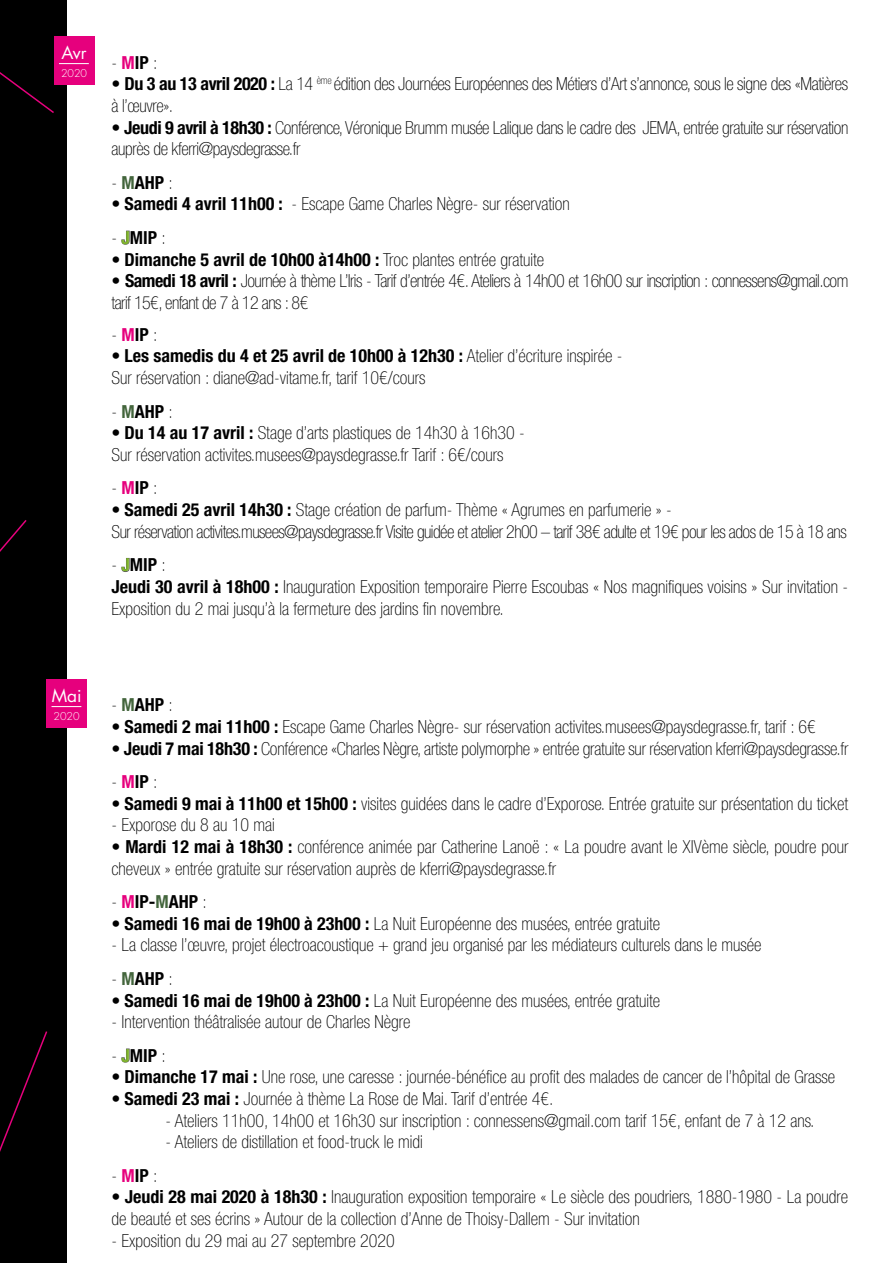
<style>
.page{position:relative;width:893px;height:1263px;background:#fff}
.page>*{position:absolute;margin:0;border:0;box-sizing:border-box;transform-origin:0 0}
.t1{font:100 condensed 18px/21.6px "Helvetica Neue";color:#000}
.t2{font:100 condensed 18px/21.6px "Helvetica Neue";letter-spacing:-.03em;color:#000}
.t3{font:100 condensed 18px/21.6px "Helvetica Neue";letter-spacing:-.02em;color:#000}
.t4{font:700 condensed 18px "Helvetica Neue";color:#000}
.t5{font:17.25px "Futura Std";color:#fff}
.t6{font:300 10.5px "Futura Std";color:#fff}
.s1{font-weight:700;color:#e6007d}
.s2{font-weight:700}
.s3{font-weight:100}
.s4{color:#43653c}
.s5{color:#575756}
.s6{font-weight:700;color:#575756}
.s7{color:#e6007d}
</style>
<div class="page">
<div style="left:0;top:0;width:67px;height:1263px;background:#000"></div>
<svg style="left:0;top:1031px;width:48px;height:121px"></svg>
<svg style="left:0;top:72px;width:54px;height:41px"></svg>
<svg style="left:0;top:520px;width:27px;height:32px"></svg>
<div style="left:47px;top:679px;width:40px;height:49px;background:#e6007d"></div>
<svg style="left:52px;top:706px;width:29px;height:1px"></svg>
<div style="left:54px;top:36px;width:40px;height:49px;background:#e6007d"></div>
<hr style="left:59px;top:63px;width:30px;height:1px;background:#fff">
<p class="t5" style="left:62px;top:41px;width:27px">Avr</p>
<p class="t6" style="left:61px;top:67px;width:28px">2020</p>
<p class="t1" style="left:112px;top:51px;width:47px">- <span class="s1">M</span><span class="s2">IP</span> :</p>
<p class="t3" style="left:112px;top:73px;width:738px">• <span class="s2">Du 3 au 13 avril 2020 :</span> La 14 <sup>ème</sup> édition des Journées Européennes des Métiers d’Art s’annonce, sous le signe des «Matières à l’œuvre».</p>
<p class="t3" style="left:112px;top:116px;width:738px">• <span class="s2">Jeudi 9 avril à 18h30 :</span> Conférence, Véronique Brumm musée Lalique dans le cadre des JEMA, entrée gratuite sur réservation auprès de kferri@paysdegrasse.fr</p>
<p class="t4" style="left:112px;top:171px;width:63px"><span class="s3">-</span> <span class="s4">M</span>AHP <span class="s3">:</span></p>
<p class="t1" style="left:112px;top:193px;width:460px">• <span class="s2">Samedi 4 avril 11h00 :</span> - Escape Game Charles Nègre- sur réservation</p>
<p class="t4" style="left:112px;top:227px;width:56px"><span class="s3">-</span> <span class="s5">J</span>MIP <span class="s3">:</span></p>
<p class="t4" style="left:112px;top:248px;width:434px"><span class="s3">•</span> Dimanche 5 avril de 10h00 à14h00 : <span class="s3">Troc plantes entrée gratuite</span></p>
<p class="t2" style="left:112px;top:270px;width:738px">• <span class="s2">Samedi 18 avril :</span> Journée à thème L’Iris - Tarif d’entrée 4€. Ateliers à 14h00 et 16h00 sur inscription : connessens@gmail.com tarif 15€, enfant de 7 à 12 ans : 8€</p>
<p class="t1" style="left:112px;top:324px;width:47px">- <span class="s1">M</span><span class="s2">IP</span> :</p>
<p class="t1" style="left:112px;top:345px;width:512px">• <span class="s2">Les samedis du 4 et 25 avril de 10h00 à 12h30 :</span> Atelier d’écriture inspirée -<br>Sur réservation : diane@ad-vitame.fr, tarif 10€/cours</p>
<p class="t4" style="left:112px;top:400px;width:63px"><span class="s3">-</span> <span class="s4">M</span>AHP <span class="s3">:</span></p>
<p class="t1" style="left:112px;top:422px;width:415px">• <span class="s2">Du 14 au 17 avril :</span> Stage d’arts plastiques de 14h30 à 16h30 -<br>Sur réservation activites.musees@paysdegrasse.fr Tarif : 6€/cours</p>
<p class="t1" style="left:112px;top:477px;width:47px">- <span class="s1">M</span><span class="s2">IP</span> :</p>
<p class="t2" style="left:112px;top:499px;width:737px">• <span class="s2">Samedi 25 avril 14h30 :</span> Stage création de parfum- Thème « Agrumes en parfumerie » -<br>Sur réservation activites.musees@paysdegrasse.fr Visite guidée et atelier 2h00 – tarif 38€ adulte et 19€ pour les ados de 15 à 18 ans</p>
<p class="t1" style="left:112px;top:554px;width:738px">- <span class="s6">J</span><span class="s2">MIP</span> :<br><span class="s2">Jeudi 30 avril à 18h00 :</span> Inauguration Exposition temporaire Pierre Escoubas « Nos magnifiques voisins » Sur invitation -<br>Exposition du 2 mai jusqu’à la fermeture des jardins fin novembre.</p>
<p class="t5" style="left:52px;top:684px;width:31px">Mai</p>
<p class="t6" style="left:54px;top:710px;width:28px">2020</p>
<p class="t4" style="left:112px;top:694px;width:63px"><span class="s3">-</span> <span class="s4">M</span>AHP <span class="s3">:</span></p>
<p class="t1" style="left:112px;top:716px;width:706px">• <span class="s2">Samedi 2 mai 11h00 :</span> Escape Game Charles Nègre- sur réservation activites.musees@paysdegrasse.fr, tarif : 6€</p>
<p class="t1" style="left:112px;top:737px;width:738px">• <span class="s2">Jeudi 7 mai 18h30 :</span> Conférence «Charles Nègre, artiste polymorphe » entrée gratuite sur réservation kferri@paysdegrasse.fr</p>
<p class="t1" style="left:112px;top:771px;width:47px">- <span class="s1">M</span><span class="s2">IP</span> :</p>
<p class="t1" style="left:112px;top:792px;width:738px">• <span class="s2">Samedi 9 mai à 11h00 et 15h00 :</span> visites guidées dans le cadre d’Exporose. Entrée gratuite sur présentation du ticket</p>
<p class="t1" style="left:112px;top:814px;width:165px">- Exporose du 8 au 10 mai</p>
<p class="t1" style="left:112px;top:836px;width:738px">• <span class="s2">Mardi 12 mai à 18h30 :</span> conférence animée par Catherine Lanoë : « La poudre avant le XIVème siècle, poudre pour cheveux » entrée gratuite sur réservation auprès de kferri@paysdegrasse.fr</p>
<p class="t4" style="left:112px;top:891px;width:97px"><span class="s3">-</span> <span class="s7">M</span>IP-<span class="s4">M</span>AHP <span class="s3">:</span></p>
<p class="t1" style="left:112px;top:912px;width:550px">• <span class="s2">Samedi 16 mai de 19h00 à 23h00 :</span> La Nuit Européenne des musées, entrée gratuite</p>
<p class="t1" style="left:112px;top:934px;width:651px">- La classe l’œuvre, projet électroacoustique + grand jeu organisé par les médiateurs culturels dans le musée</p>
<p class="t4" style="left:112px;top:968px;width:63px"><span class="s3">-</span> <span class="s4">M</span>AHP <span class="s3">:</span></p>
<p class="t1" style="left:112px;top:989px;width:550px">• <span class="s2">Samedi 16 mai de 19h00 à 23h00 :</span> La Nuit Européenne des musées, entrée gratuite</p>
<p class="t1" style="left:112px;top:1011px;width:300px">- Intervention théâtralisée autour de Charles Nègre</p>
<p class="t4" style="left:112px;top:1044px;width:56px"><span class="s3">-</span> <span class="s5">J</span>MIP <span class="s3">:</span></p>
<p class="t1" style="left:112px;top:1066px;width:725px">• <span class="s2">Dimanche 17 mai :</span> Une rose, une caresse : journée-bénéfice au profit des malades de cancer de l’hôpital de Grasse</p>
<p class="t1" style="left:112px;top:1088px;width:443px">• <span class="s2">Samedi 23 mai :</span> Journée à thème La Rose de Mai. Tarif d’entrée 4€.</p>
<p class="t1" style="left:166px;top:1109px;width:650px">- Ateliers 11h00, 14h00 et 16h30 sur inscription : connessens@gmail.com tarif 15€, enfant de 7 à 12 ans.</p>
<p class="t1" style="left:166px;top:1131px;width:259px">- Ateliers de distillation et food-truck le midi</p>
<p class="t1" style="left:112px;top:1164px;width:47px">- <span class="s1">M</span><span class="s2">IP</span> :</p>
<p class="t1" style="left:112px;top:1186px;width:738px">• <span class="s2">Jeudi 28 mai 2020 à 18h30 :</span> Inauguration exposition temporaire « Le siècle des poudriers, 1880-1980 - La poudre de beauté et ses écrins » Autour de la collection d’Anne de Thoisy-Dallem - Sur invitation</p>
<p class="t1" style="left:112px;top:1229px;width:284px">- Exposition du 29 mai au 27 septembre 2020</p>
</div>
